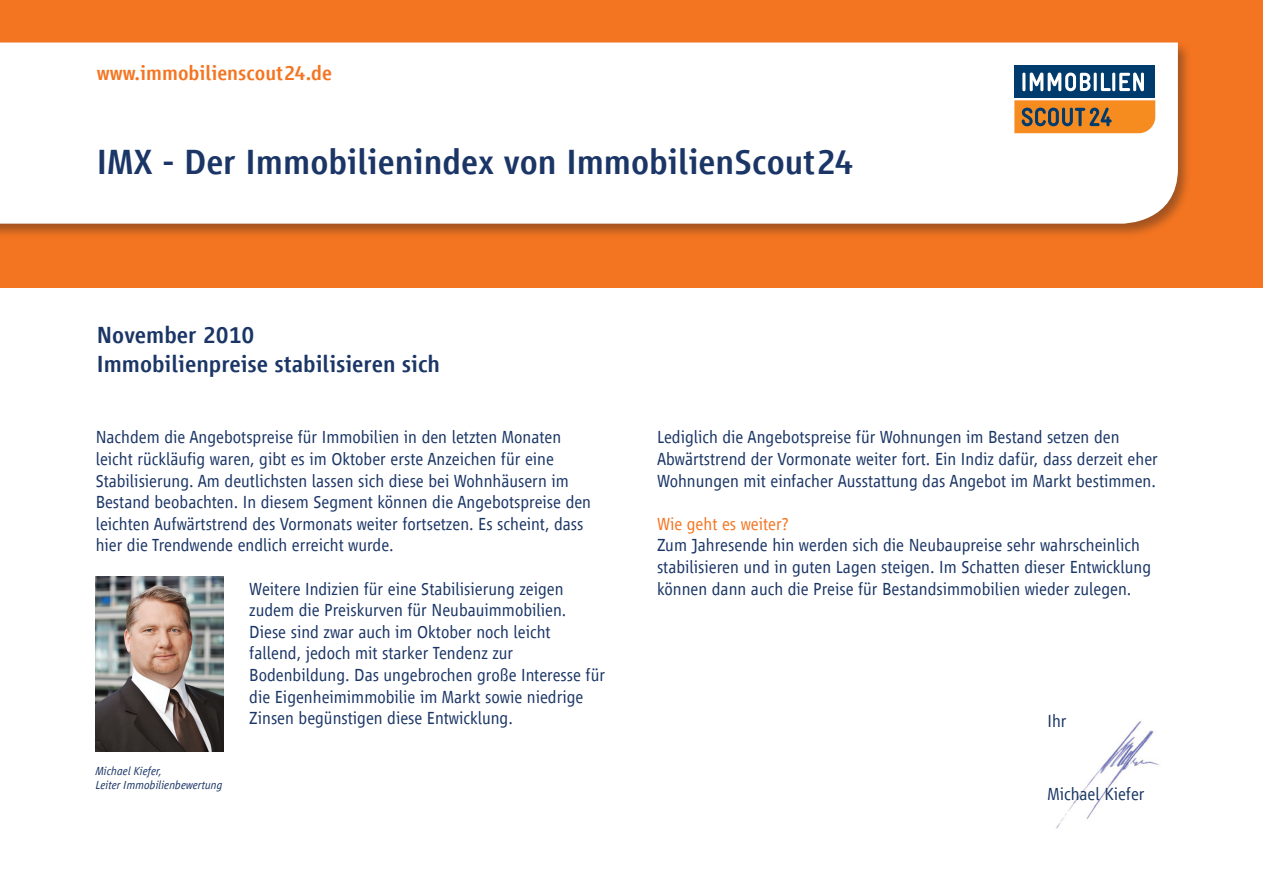
<style>
.page{position:relative;width:1263px;height:893px;background:#fff}
.page>*{position:absolute;margin:0;border:0;box-sizing:border-box;transform-origin:0 0}
.t1{font:500 36px "Scout Vialog";color:#1b3666}
.t2{font:500 24px/28.8px "Scout Vialog";color:#1b3666}
.t3{font:500 21px "Scout Vialog";color:#f47521}
.t4{font:300 18px/21.6px "Scout Vialog";color:#1b3666}
.t5{font:300 18px "Scout Vialog";color:#f47521}
.t6{font:italic 300 12px/14.4px "Scout Vialog";color:#1b3666}
</style>
<div class="page">
<img style="left:1056px;top:719px;width:103px;height:110px">
<img style="left:96px;top:577px;width:127px;height:175px">
<div style="left:0;top:0;width:1263px;height:287px;background:#f47521"></div>
<div style="left:0;top:40px;width:1192px;height:200px;background:#231f20;opacity:.4"></div>
<div style="left:0;top:43px;width:1178px;height:181px;background:#fff"></div>
<div style="left:1014px;top:94px;width:141px;height:9px;background:#fff"></div>
<div style="left:1014px;top:65px;width:141px;height:33px;background:#003b6e"></div>
<svg style="left:1014px;top:100px;width:141px;height:33px"></svg>
<hr style="left:1022px;top:73px;width:3px;height:18px;background:#fff;border-radius:2px">
<svg style="left:1030px;top:73px;width:60px;height:18px"></svg>
<hr style="left:1094px;top:73px;width:3px;height:18px;background:#fff;border-radius:2px">
<svg style="left:1101px;top:73px;width:10px;height:18px"></svg>
<hr style="left:1112px;top:73px;width:3px;height:18px;background:#fff;border-radius:2px">
<svg style="left:1119px;top:73px;width:25px;height:18px"></svg>
<p class="t3" style="left:97px;top:62px;width:237px">www.immobilienscout24.de</p>
<h1 class="t1" style="left:97px;top:142px;width:758px">IMX - Der Immobilienindex von ImmobilienScout24</h1>
<h2 class="t2" style="left:97px;top:321px;width:345px">November 2010<br>Immobilienpreise stabilisieren sich</h2>
<p class="t4" style="left:96px;top:427px;width:497px">Nachdem die Angebotspreise für Immobilien in den letzten Monaten leicht rückläufig waren, gibt es im Oktober erste Anzeichen für eine Stabilisierung. Am deutlichsten lassen sich diese bei Wohnhäusern im Bestand beobachten. In diesem Segment können die Angebotspreise den leichten Aufwärtstrend des Vormonats weiter fortsetzen. Es scheint, dass hier die Trendwende endlich erreicht wurde.</p>
<p class="t4" style="left:249px;top:578px;width:357px">Weitere Indizien für eine Stabilisierung zeigen zudem die Preiskurven für Neubauimmobilien.<br>Diese sind zwar auch im Oktober noch leicht fallend, jedoch mit starker Tendenz zur Bodenbildung. Das ungebrochen große Interesse für die Eigenheimimmobilie im Markt sowie niedrige Zinsen begünstigen diese Entwicklung.</p>
<p class="t6" style="left:96px;top:764px;width:128px">Michael Kiefer,<br>Leiter Immobilienbewertung</p>
<p class="t4" style="left:657px;top:427px;width:502px">Lediglich die Angebotspreise für Wohnungen im Bestand setzen den<br>Abwärtstrend der Vormonate weiter fort. Ein Indiz dafür, dass derzeit eher<br>Wohnungen mit einfacher Ausstattung das Angebot im Markt bestimmen.</p>
<p class="t5" style="left:657px;top:514px;width:133px">Wie geht es weiter?</p>
<p class="t4" style="left:657px;top:535px;width:496px">Zum Jahresende hin werden sich die Neubaupreise sehr wahrscheinlich stabilisieren und in guten Lagen steigen. Im Schatten dieser Entwicklung können dann auch die Preise für Bestandsimmobilien wieder zulegen.</p>
<p class="t4" style="left:1047px;top:710px;width:21px">Ihr</p>
<p class="t4" style="left:1047px;top:783px;width:99px">Michael Kiefer</p>
</div>
